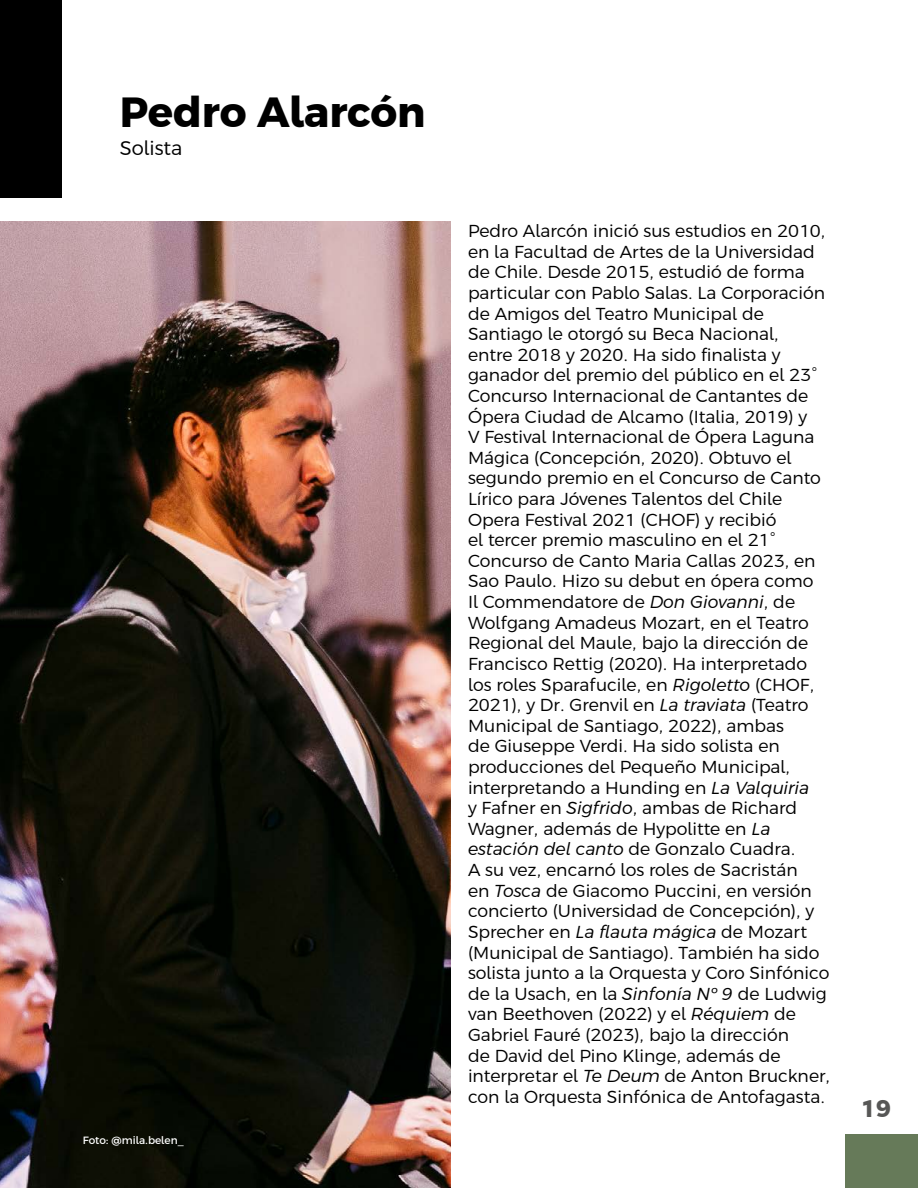
<style>
.page{position:relative;width:918px;height:1188px;background:#fff}
.page>*{position:absolute;margin:0;border:0;box-sizing:border-box;transform-origin:0 0}
.t1{font:700 42px "Argentum Sans";color:#000}
.t2{font:700 24px "Argentum Sans";color:#575756}
.t3{font:300 19.5px "Argentum Sans";color:#000}
.t4{font:300 17.25px/20.5px "Argentum Sans";color:#000}
.t5{font:10.5px "Argentum Sans";color:#fff}
.s1{font-style:italic}
</style>
<div class="page">
<div style="left:846px;top:1134px;width:72px;height:54px;background:#667a59"></div>
<div style="left:0;top:0;width:61px;height:198px;background:#000"></div>
<img style="left:0;top:221px;width:450px;height:967px">
<h1 class="t1" style="left:120px;top:81px;width:307px">Pedro Alarcón</h1>
<p class="t3" style="left:120px;top:135px;width:64px">Solista</p>
<p class="t5" style="left:83px;top:1133px;width:102px">Foto: @mila.belen_</p>
<p class="t4" style="left:468px;top:220px;width:364px">Pedro Alarcón inició sus estudios en 2010, en la Facultad de Artes de la Universidad de Chile. Desde 2015, estudió de forma particular con Pablo Salas. La Corporación de Amigos del Teatro Municipal de Santiago le otorgó su Beca Nacional,<br>entre 2018 y 2020. Ha sido finalista y ganador del premio del público en el 23° Concurso Internacional de Cantantes de Ópera Ciudad de Alcamo (Italia, 2019) y<br>V Festival Internacional de Ópera Laguna Mágica (Concepción, 2020). Obtuvo el segundo premio en el Concurso de Canto Lírico para Jóvenes Talentos del Chile Opera Festival 2021 (CHOF) y recibió<br>el tercer premio masculino en el 21° Concurso de Canto Maria Callas 2023, en Sao Paulo. Hizo su debut en ópera como<br>Il Commendatore de <span class="s1">Don Giovanni</span>, de Wolfgang Amadeus Mozart, en el Teatro Regional del Maule, bajo la dirección de Francisco Rettig (2020). Ha interpretado los roles Sparafucile, en <span class="s1">Rigoletto</span> (CHOF, 2021), y Dr. Grenvil en <span class="s1">La traviata</span> (Teatro Municipal de Santiago, 2022), ambas<br>de Giuseppe Verdi. Ha sido solista en producciones del Pequeño Municipal, interpretando a Hunding en <span class="s1">La Valquiria<br></span>y Fafner en <span class="s1">Sigfrido</span>, ambas de Richard Wagner, además de Hypolitte en <span class="s1">La estación del canto</span> de Gonzalo Cuadra.<br>A su vez, encarnó los roles de Sacristán<br>en <span class="s1">Tosca</span> de Giacomo Puccini, en versión concierto (Universidad de Concepción), y Sprecher en <span class="s1">La flauta mágica</span> de Mozart (Municipal de Santiago). También ha sido solista junto a la Orquesta y Coro Sinfónico de la Usach, en la <span class="s1">Sinfonía Nº 9</span> de Ludwig van Beethoven (2022) y el <span class="s1">Réquiem</span> de Gabriel Fauré (2023), bajo la dirección<br>de David del Pino Klinge, además de interpretar el <span class="s1">Te Deum</span> de Anton Bruckner, con la Orquesta Sinfónica de Antofagasta.</p>
<h2 class="t2" style="left:861px;top:1090px;width:32px">19</h2>
</div>
